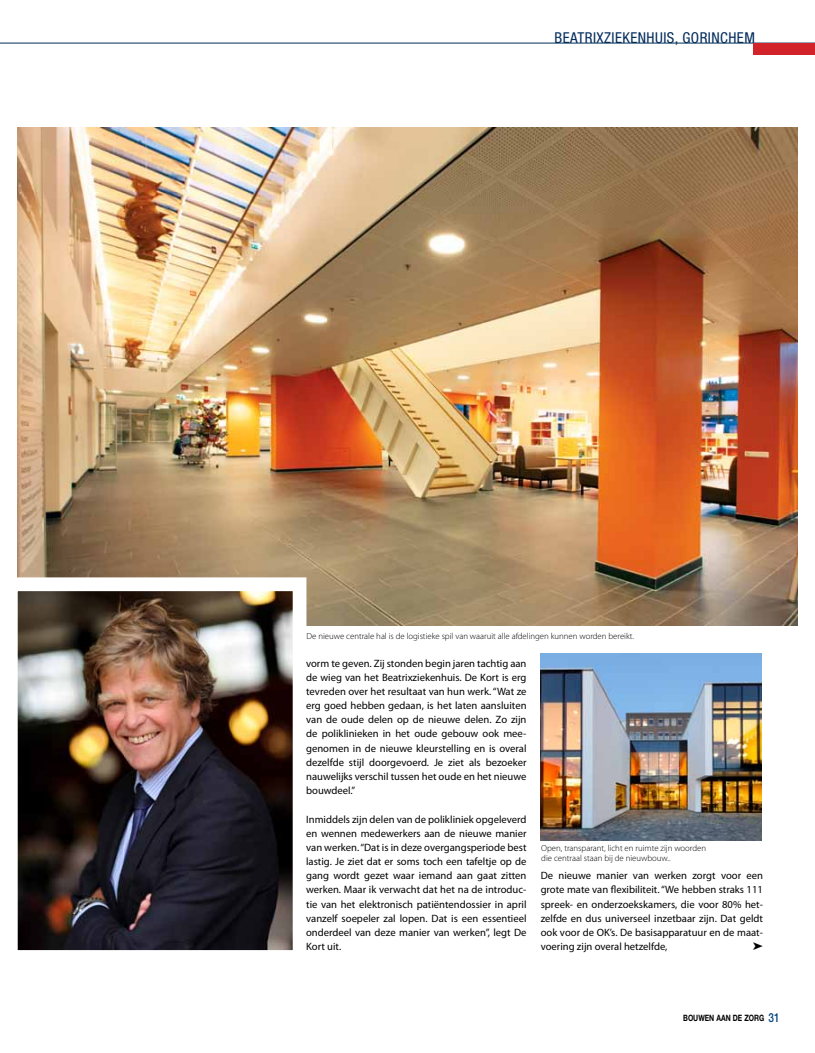
<style>
.page{position:relative;width:815px;height:1053px;background:#fff}
.page>*{position:absolute;margin:0;border:0;box-sizing:border-box;transform-origin:0 0}
.t1{font:condensed 15px "Helvetica Neue LT Std";letter-spacing:.03em;color:#002b5c}
.t2{font:10.62px/14.1px "Myriad Pro";color:#000;text-align:justify}
.t3{font:300 8.75px/10px "Myriad Pro";color:#000}
.t4{font:700 8.75px "Helvetica Neue LT Std";color:#000;scale:.78 1}
.s1{font-weight:500;font-size:12.5px;color:#00447c}
</style>
<div class="page">
<hr style="left:0;top:43px;width:815px;height:1px;background:#002e57">
<div style="left:754px;top:43px;width:61px;height:12px;background:#d2232a"></div>
<img style="left:18px;top:128px;width:779px;height:497px">
<img style="left:541px;top:653px;width:220px;height:187px">
<img style="left:17px;top:570px;width:296px;height:381px">
<h1 class="t1" style="left:555px;top:29px;width:16px">BEATRI</h1>
<h1 class="t1" style="left:597px;top:29px;width:16px">XZIEKENHUIS</h1>
<h1 class="t1" style="left:675px;top:29px;width:24px">, GORIN</h1>
<h1 class="t1" style="left:720px;top:29px;width:18px">CHEM</h1>
<p class="t3" style="left:306px;top:630px;width:329px">De nieuwe centrale hal is de logistieke spil van waaruit alle afdelingen kunnen worden bereikt.</p>
<p class="t2" style="left:306px;top:656px;width:222px">vorm te geven. Zij stonden begin jaren tachtig aan de wieg van het Beatrixziekenhuis. De Kort is erg tevreden over het resultaat van hun werk. “Wat ze erg goed hebben gedaan, is het laten aansluiten van de oude delen op de nieuwe delen. Zo zijn de poliklinieken in het oude gebouw ook mee&shy;genomen in de nieuwe kleurstelling en is overal dezelfde stijl doorgevoerd. Je ziet als bezoeker nauwelijks verschil tussen het oude en het nieuwe bouwdeel.”</p>
<p class="t2" style="left:306px;top:812px;width:222px">Inmiddels zijn delen van de polikliniek opgeleverd en wennen medewerkers aan de nieuwe manier van werken. “Dat is in deze overgangsperiode best lastig. Je ziet dat er soms toch een tafeltje op de gang wordt gezet waar iemand aan gaat zitten werken. Maar ik verwacht dat het na de introduc&shy;tie van het elektronisch patiëntendossier in april vanzelf soepeler zal lopen. Dat is een essentieel onderdeel van deze manier van werken”, legt De Kort uit.</p>
<p class="t3" style="left:541px;top:843px;width:166px">Open, transparant, licht en ruimte zijn woorden die centraal staan bij de nieuwbouw..</p>
<p class="t2" style="left:541px;top:868px;width:224px">De nieuwe manier van werken zorgt voor een grote mate van flexibiliteit. “We hebben straks 111 spreek- en onderzoekskamers, die voor 80% het&shy;zelfde en dus universeel inzetbaar zijn. Dat geldt ook voor de OK’s. De basisapparatuur en de maat&shy;voering zijn overal hetzelfde,</p>
<p class="t4" style="left:683px;top:1012px;width:125px">BOUWEN AAN DE ZORG <span class="s1">31</span></p>
</div>
